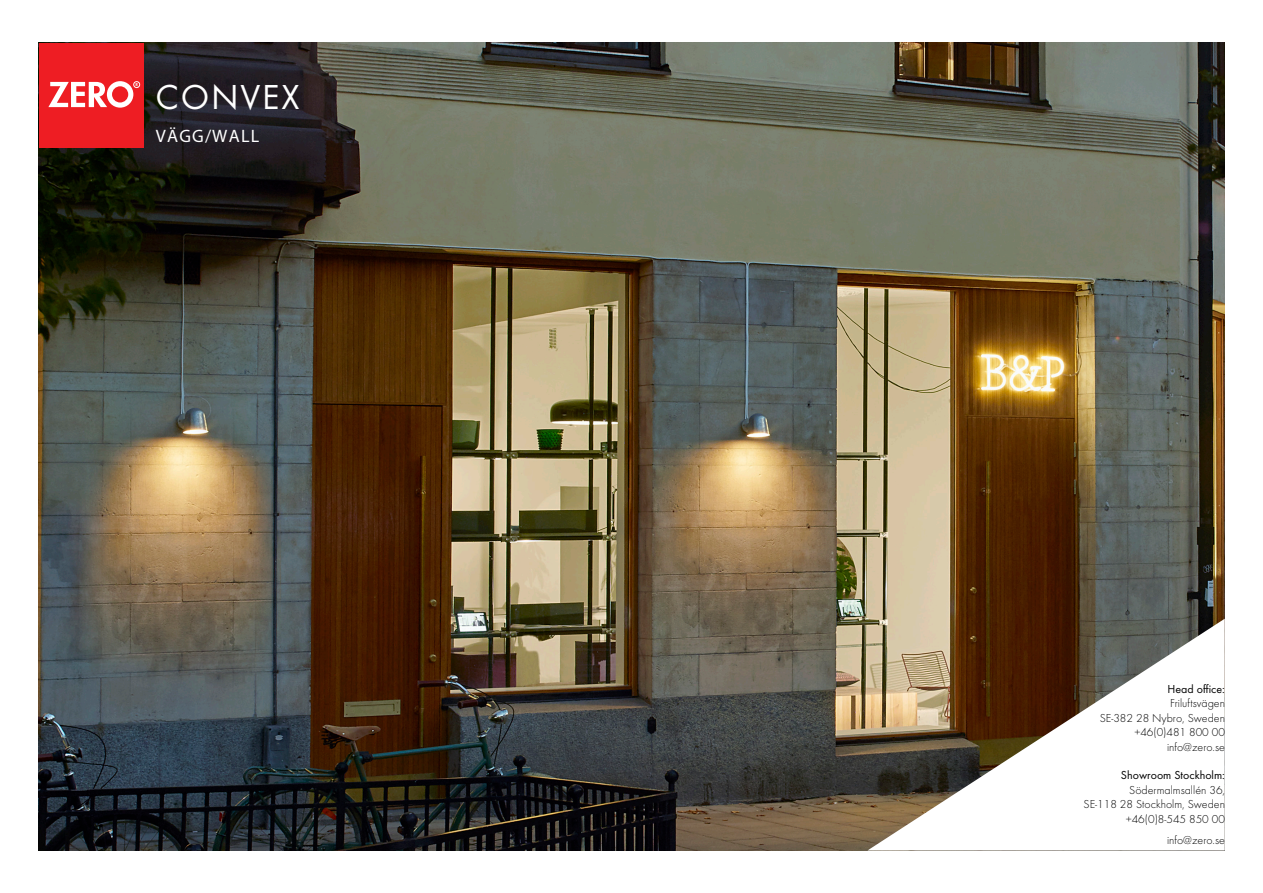
<style>
.page{position:relative;width:1263px;height:893px;background:#fff}
.page>*{position:absolute;margin:0;border:0;box-sizing:border-box;transform-origin:0 0}
.t1{font:36px "Futura EFOP";letter-spacing:.05em;color:#fff}
.t2{font:18px "Myriad Pro";letter-spacing:.07em;color:#fff}
.t3{font:300 12px "Futura EFOP";color:#000}
.t4{font:12px "Futura EFOP";color:#000}
</style>
<div class="page">
<img style="left:38px;top:43px;width:1187px;height:807px">
<div style="left:39px;top:43px;width:104px;height:105px;background:#ee1d23"></div>
<svg style="left:48px;top:82px;width:59px;height:25px"></svg>
<div style="left:133px;top:81px;width:7px;height:7px;border:1px solid #fff;border-radius:50%"></div>
<svg style="left:107px;top:81px;width:26px;height:27px"></svg>
<div style="left:112px;top:86px;width:16px;height:16px;background:#ee1d23;border-radius:50%"></div>
<svg style="left:867px;top:619px;width:358px;height:231px"></svg>
<p class="t1" style="left:156px;top:76px;width:145px">CONVEX</p>
<p class="t2" style="left:156px;top:124px;width:105px">VÄGG/WALL</p>
<p class="t4" style="left:1167px;top:682px;width:59px">Head office:</p>
<p class="t3" style="left:1170px;top:697px;width:56px">Friluftsvägen</p>
<p class="t3" style="left:1100px;top:711px;width:127px">SE-382 28 Nybro, Sweden</p>
<p class="t3" style="left:1134px;top:725px;width:92px">+46(0)481 800 00</p>
<p class="t3" style="left:1167px;top:740px;width:59px">info@zero.se</p>
<p class="t4" style="left:1121px;top:768px;width:106px">Showroom Stockholm:</p>
<p class="t3" style="left:1129px;top:783px;width:97px">Södermalmsallén 36,</p>
<p class="t3" style="left:1083px;top:797px;width:143px">SE-118 28 Stockholm, Sweden</p>
<p class="t3" style="left:1126px;top:812px;width:101px">+46(0)8-545 850 00</p>
<p class="t3" style="left:1167px;top:833px;width:59px">info@zero.se</p>
</div>
